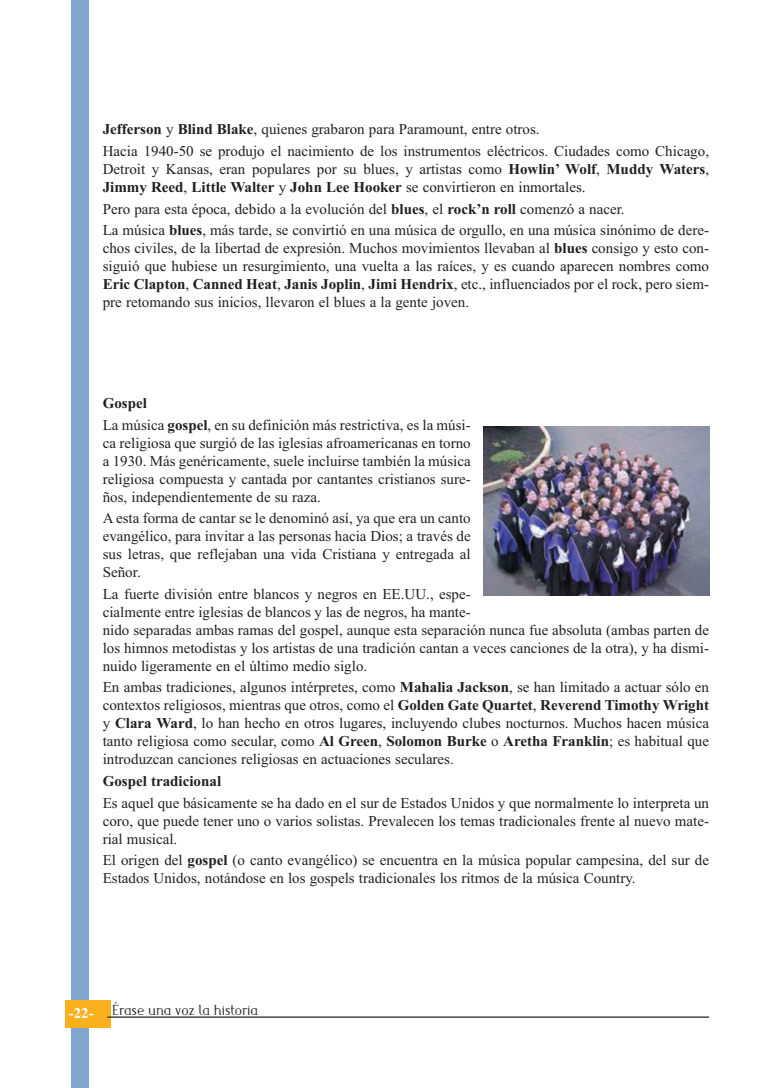
<style>
.page{position:relative;width:780px;height:1088px;background:#fff}
.page>*{position:absolute;margin:0;border:0;box-sizing:border-box;transform-origin:0 0}
.t1{font:15px/18px "Times New Roman";color:#231f20}
.t2{font:300 15px "Maverick";color:#231f20}
.t3{font:700 15px "Times New Roman";color:#231f20}
.s1{font-weight:700}
.s2{font-family:"Times New Roman";font-weight:700;color:#fff}
</style>
<div class="page">
<div style="left:71px;top:0;width:18px;height:1088px;background:#81a7d1"></div>
<div style="left:65px;top:1000px;width:46px;height:28px;background:#fbb11d"></div>
<hr style="left:107px;top:1016px;width:602px;height:2px;background:#231f20">
<img style="left:483px;top:426px;width:226px;height:169px">
<p class="t1" style="left:103px;top:118px;width:607px;line-height:21.5px"><span class="s1">Jefferson</span> y <span class="s1">Blind Blake</span>, quienes grabaron para Paramount, entre otros.<br>Hacia 1940-50 se produjo el nacimiento de los instrumentos eléctricos. Ciudades como Chicago,</p>
<p class="t1" style="left:103px;top:160px;width:607px">Detroit y Kansas, eran populares por su blues, y artistas como <span class="s1">Howlin’ Wolf</span>, <span class="s1">Muddy Waters</span>,<br><span class="s1">Jimmy Reed</span>, <span class="s1">Little Walter</span> y <span class="s1">John Lee Hooker</span> se convirtieron en inmortales.</p>
<p class="t1" style="left:103px;top:198px;width:607px;line-height:21.5px">Pero para esta época, debido a la evolución del <span class="s1">blues</span>, el <span class="s1">rock’n roll</span> comenzó a nacer.<br>La música <span class="s1">blues</span>, más tarde, se convirtió en una música de orgullo, en una música sinónimo de dere-</p>
<p class="t1" style="left:103px;top:239px;width:607px;text-align:justify">chos civiles, de la libertad de expresión. Muchos movimientos llevaban al <span class="s1">blues</span> consigo y esto con&shy;siguió que hubiese un resurgimiento, una vuelta a las raíces, y es cuando aparecen nombres como <span class="s1">Eric Clapton</span>, <span class="s1">Canned Heat</span>, <span class="s1">Janis Joplin</span>, <span class="s1">Jimi Hendrix</span>, etc., influenciados por el rock, pero siem&shy;pre retomando sus inicios, llevaron el blues a la gente joven.</p>
<p class="t1" style="left:103px;top:392px;width:369px;line-height:21.8px"><span class="s1">Gospel<br></span>La música <span class="s1">gospel</span>, en su definición más restrictiva, es la músi-</p>
<p class="t1" style="left:103px;top:433px;width:369px;text-align:justify">ca religiosa que surgió de las iglesias afroamericanas en torno a 1930. Más genéricamente, suele incluirse también la música religiosa compuesta y cantada por cantantes cristianos sure&shy;ños, independientemente de su raza.</p>
<p class="t1" style="left:103px;top:509px;width:369px;text-align:justify">A esta forma de cantar se le denominó así, ya que era un canto evangélico, para invitar a las personas hacia Dios; a través de sus letras, que reflejaban una vida Cristiana y entregada al Señor.</p>
<p class="t1" style="left:103px;top:585px;width:607px">La fuerte división entre blancos y negros en EE.UU., espe-<br>cialmente entre iglesias de blancos y las de negros, ha mante-<br>nido separadas ambas ramas del gospel, aunque esta separación nunca fue absoluta (ambas parten de los himnos metodistas y los artistas de una tradición cantan a veces canciones de la otra), y ha dismi&shy;nuido ligeramente en el último medio siglo.</p>
<p class="t1" style="left:103px;top:678px;width:607px;text-align:justify">En ambas tradiciones, algunos intérpretes, como <span class="s1">Mahalia Jackson</span>, se han limitado a actuar sólo en contextos religiosos, mientras que otros, como el <span class="s1">Golden Gate Quartet</span>, <span class="s1">Reverend Timothy Wright </span>y <span class="s1">Clara Ward</span>, lo han hecho en otros lugares, incluyendo clubes nocturnos. Muchos hacen música tanto religiosa como secular, como <span class="s1">Al Green</span>, <span class="s1">Solomon Burke</span> o <span class="s1">Aretha Franklin</span>; es habitual que introduzcan canciones religiosas en actuaciones seculares.</p>
<p class="t3" style="left:103px;top:771px;width:120px">Gospel tradicional</p>
<p class="t1" style="left:103px;top:793px;width:607px;text-align:justify">Es aquel que básicamente se ha dado en el sur de Estados Unidos y que normalmente lo interpreta un coro, que puede tener uno o varios solistas. Prevalecen los temas tradicionales frente al nuevo mate&shy;rial musical.</p>
<p class="t1" style="left:103px;top:851px;width:607px">El origen del <span class="s1">gospel</span> (o canto evangélico) se encuentra en la música popular campesina, del sur de<br>Estados Unidos, notándose en los gospels tradicionales los ritmos de la música Country.</p>
<p class="t2" style="left:69px;top:1001px;width:190px"><span class="s2">-22-</span> Érase una voz la historia</p>
</div>
